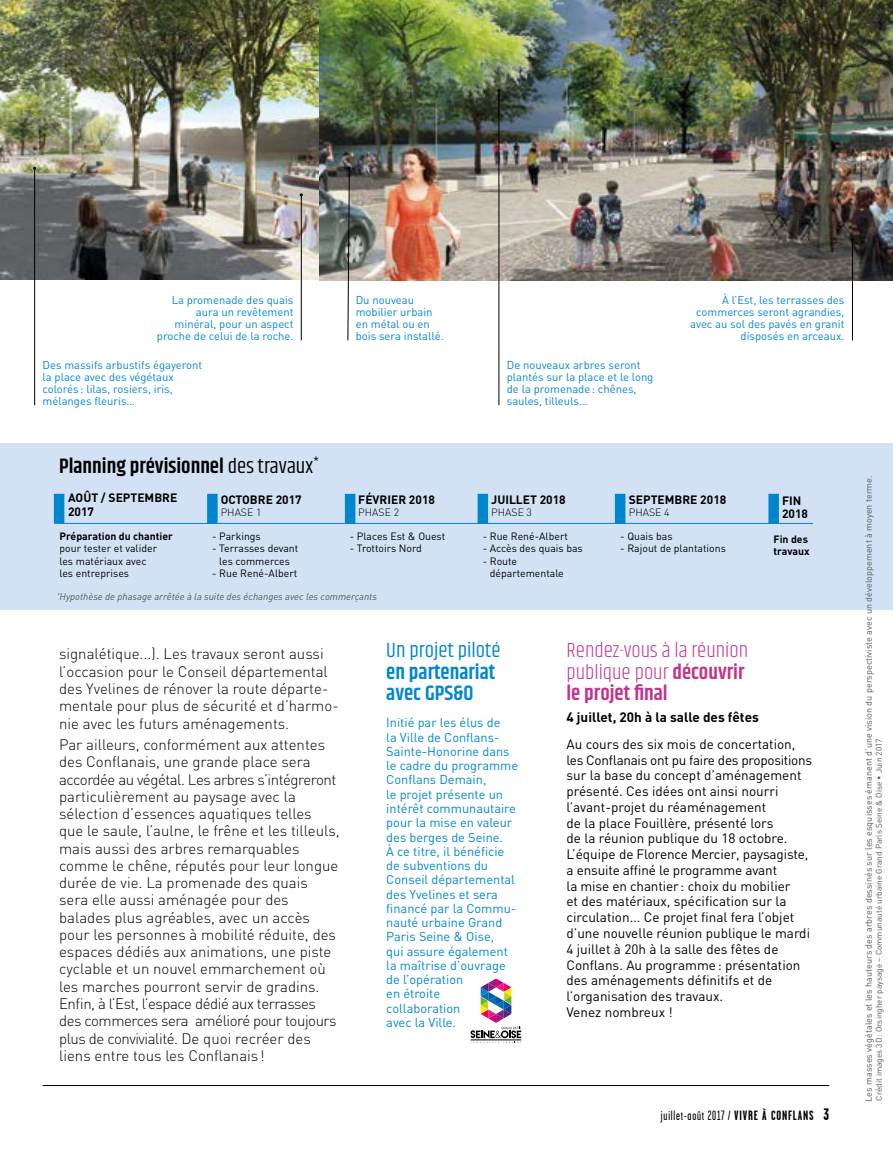
<style>
.page{position:relative;width:893px;height:1149px;background:#fff}
.page>*{position:absolute;margin:0;border:0;box-sizing:border-box;transform-origin:0 0}
.t1{font:300 21px/21.5px "Khand";color:#c1348b}
.t2{font:600 21px "Khand";color:#000}
.t3{font:600 21px/21.5px "Khand";color:#0086ce}
.t4{font:21px "Khand";color:#0086ce}
.t5{font:300 15px/17.2px "DIN";color:#000}
.t6{font:13.5px/15.8px "DIN";color:#000}
.t7{font:13.5px "Garage Gothic FB";letter-spacing:.06em;color:#000}
.t8{font:700 13.5px "DIN";color:#000}
.t9{font:12.75px/14.2px "DIN";color:#0086ce}
.t10{font:700 12px/13.5px "DIN";color:#000}
.t11{font:11.25px/12px "DIN";color:#0086ce}
.t12{font:10.5px/12px "DIN";color:#000}
.t13{font:700 10.5px/12px "DIN";color:#000}
.t14{font:300 10.5px "DIN";color:#000}
.t15{font:italic 9.75px "DIN";color:#575756}
.t16{font:9px "DIN";letter-spacing:.005em;color:#575756}
.t17{font:8.25px "DIN";color:#575756}
.s1{font-weight:400}
.s2{font-weight:600}
.s3{font-family:"Garage Gothic";font-weight:700}
.s4{font-family:"Garage Gothic";font-weight:700;font-size:16.5px}
</style>
<div class="page">
<hr style="left:43px;top:1084px;width:786px;height:1px;background:#000">
<div style="left:0;top:443px;width:893px;height:166px;background:#d2e2f4"></div>
<svg style="left:471px;top:978px;width:50px;height:64px"></svg>
<img style="left:0;top:0;width:893px;height:280px">
<hr style="left:34px;top:168px;width:1px;height:237px;background:#000">
<hr style="left:301px;top:195px;width:1px;height:145px;background:#000">
<hr style="left:499px;top:91px;width:1px;height:314px;background:#000">
<hr style="left:852px;top:240px;width:1px;height:100px;background:#000">
<svg style="left:347px;top:167px;width:4px;height:174px"></svg>
<div style="left:478px;top:493px;width:10px;height:30px;background:#0086ce"></div>
<div style="left:615px;top:493px;width:10px;height:30px;background:#0086ce"></div>
<div style="left:768px;top:493px;width:11px;height:30px;background:#0086ce"></div>
<div style="left:345px;top:493px;width:10px;height:30px;background:#0086ce"></div>
<div style="left:207px;top:493px;width:11px;height:30px;background:#0086ce"></div>
<div style="left:54px;top:493px;width:10px;height:30px;background:#0086ce"></div>
<hr style="left:60px;top:523px;width:753px;height:1px;background:#0086ce">
<p class="t11" style="left:157px;top:294px;width:138px;text-align:right">La promenade des quais aura un revêtement minéral, pour un aspect proche de celui de la roche.</p>
<p class="t11" style="left:356px;top:294px;width:90px">Du nouveau mobilier urbain en métal ou en bois sera installé.</p>
<p class="t11" style="left:43px;top:359px;width:161px">Des massifs arbustifs égayeront la place avec des végétaux colorés : lilas, rosiers, iris, mélanges fleuris…</p>
<h1 class="t2" style="left:59px;top:452px;width:261px">Planning prévisionnel <span class="s1">des travaux</span><sup>*</sup></h1>
<p class="t10" style="left:68px;top:490px;width:111px">AOÛT / SEPTEMBRE<br>2017</p>
<p class="t13" style="left:60px;top:530px;width:115px">Préparation du chantier</p>
<p class="t12" style="left:60px;top:542px;width:99px">pour tester et valider les matériaux avec les entreprises</p>
<p class="t10" style="left:221px;top:492px;width:83px">OCTOBRE 2017</p>
<p class="t14" style="left:221px;top:504px;width:42px">PHASE 1</p>
<p class="t12" style="left:212px;top:530px;width:50px">- Parkings</p>
<p class="t12" style="left:212px;top:542px;width:88px;text-align:center">- Terrasses devant les commerces</p>
<p class="t12" style="left:212px;top:566px;width:87px">- Rue René-Albert</p>
<p class="t10" style="left:358px;top:492px;width:78px">FÉVRIER 2018</p>
<p class="t14" style="left:358px;top:504px;width:42px">PHASE 2</p>
<p class="t12" style="left:350px;top:530px;width:97px">- Places Est &amp; Ouest</p>
<p class="t12" style="left:350px;top:542px;width:74px">- Trottoirs Nord</p>
<p class="t15" style="left:57px;top:590px;width:321px"><sup>*</sup>Hypothèse de phasage arrêtée à la suite des échanges avec les commerçants</p>
<p class="t11" style="left:507px;top:359px;width:148px">De nouveaux arbres seront plantés sur la place et le long de la promenade: chênes, saules, tilleuls…</p>
<p class="t11" style="left:690px;top:294px;width:156px;text-align:right">À l’Est, les terrasses des commerces seront agrandies, avec au sol des pavés en granit disposés en arceaux.</p>
<p class="t10" style="left:491px;top:492px;width:76px">JUILLET 2018</p>
<p class="t14" style="left:491px;top:504px;width:42px">PHASE 3</p>
<p class="t12" style="left:483px;top:530px;width:87px">- Rue René-Albert</p>
<p class="t12" style="left:483px;top:542px;width:102px">- Accès des quais bas</p>
<p class="t12" style="left:490px;top:554px;width:75px;text-indent:-7px">- Route départementale</p>
<p class="t10" style="left:629px;top:492px;width:99px">SEPTEMBRE 2018</p>
<p class="t14" style="left:629px;top:504px;width:42px">PHASE 4</p>
<p class="t12" style="left:620px;top:530px;width:54px">- Quais bas</p>
<p class="t12" style="left:620px;top:542px;width:107px">- Rajout de plantations</p>
<p class="t10" style="left:782px;top:493px;width:28px">FIN<br>2018</p>
<p class="t13" style="left:773px;top:532px;width:38px">Fin des travaux</p>
<p class="t5" style="left:59px;top:644px;width:281px">signalétique...). Les travaux seront aussi l’occasion pour le Conseil départemental des Yvelines de rénover la route départe&shy;mentale pour plus de sécurité et d’harmo&shy;nie avec les futurs aménagements.</p>
<p class="t5" style="left:59px;top:735px;width:282px">Par ailleurs, conformément aux attentes des Conflanais, une grande place sera accordée au végétal. Les arbres s’intégreront particulièrement au paysage avec la sélection d’essences aquatiques telles que le saule, l’aulne, le frêne et les tilleuls, mais aussi des arbres remarquables comme le chêne, réputés pour leur longue durée de vie. La promenade des quais sera elle aussi aménagée pour des balades plus agréables, avec un accès pour les personnes à mobilité réduite, des espaces dédiés aux animations, une piste cyclable et un nouvel emmarchement où les marches pourront servir de gradins.<br>Enfin, à l’Est, l’espace dédié aux terrasses des commerces sera amélioré pour toujours plus de convivialité. De quoi recréer des liens entre tous les Conflanais !</p>
<h1 class="t4" style="left:386px;top:637px;width:116px">Un projet piloté</h1>
<h1 class="t3" style="left:386px;top:662px;width:110px">en partenariat avec GPS&amp;O</h1>
<p class="t9" style="left:386px;top:715px;width:133px">Initié par les élus de<br>la Ville de Conflans-<br>Sainte-Honorine dans le cadre du programme<br>Conflans Demain,<br>le projet présente un intérêt communautaire pour la mise en valeur des berges de Seine.<br>À ce titre, il bénéficie de subventions du<br>Conseil départemental des Yvelines et sera financé par la Commu&shy;nauté urbaine Grand<br>Paris Seine &amp; Oise,<br>qui assure également la maîtrise d’ouvrage de l’opération<br>en étroite<br>collaboration<br>avec la Ville.</p>
<h1 class="t1" style="left:566px;top:640px;width:183px">Rendez-vous à la réunion publique pour <span class="s2">découvrir le projet final</span></h1>
<p class="t8" style="left:566px;top:708px;width:194px">4 juillet, 20h à la salle des fêtes</p>
<p class="t6" style="left:566px;top:736px;width:247px">Au cours des six mois de concertation, les Conflanais ont pu faire des propositions sur la base du concept d’aménagement présenté. Ces idées ont ainsi nourri l’avant-projet du réaménagement<br>de la place Fouillère, présenté lors<br>de la réunion publique du 18 octobre.<br>L’équipe de Florence Mercier, paysagiste, a ensuite affiné le programme avant<br>la mise en chantier : choix du mobilier<br>et des matériaux, spécification sur la circulation... Ce projet final fera l’objet d’une nouvelle réunion publique le mardi 4 juillet à 20h à la salle des fêtes de Conflans. Au programme: présentation des aménagements définitifs et de l’organisation des travaux.<br>Venez nombreux !</p>
<p class="t7" style="left:661px;top:1107px;width:170px">juillet-août 2017 / <span class="s3">VIVRE À CONFLANS</span> <span class="s4">3</span></p>
<p class="t16" style="left:863px;top:1101px;width:628px;rotate:-90deg">Les masses végétales et les hauteurs des arbres dessinés sur les esquisses émanent d’une vision du perspectiviste avec un développement à moyen terme.</p>
<p class="t17" style="left:874px;top:1100px;width:363px;rotate:-90deg">Crédit images 3D: Orsingher paysage – Communauté urbaine Grand Paris Seine &amp; Oise • Juin 2017</p>
</div>
